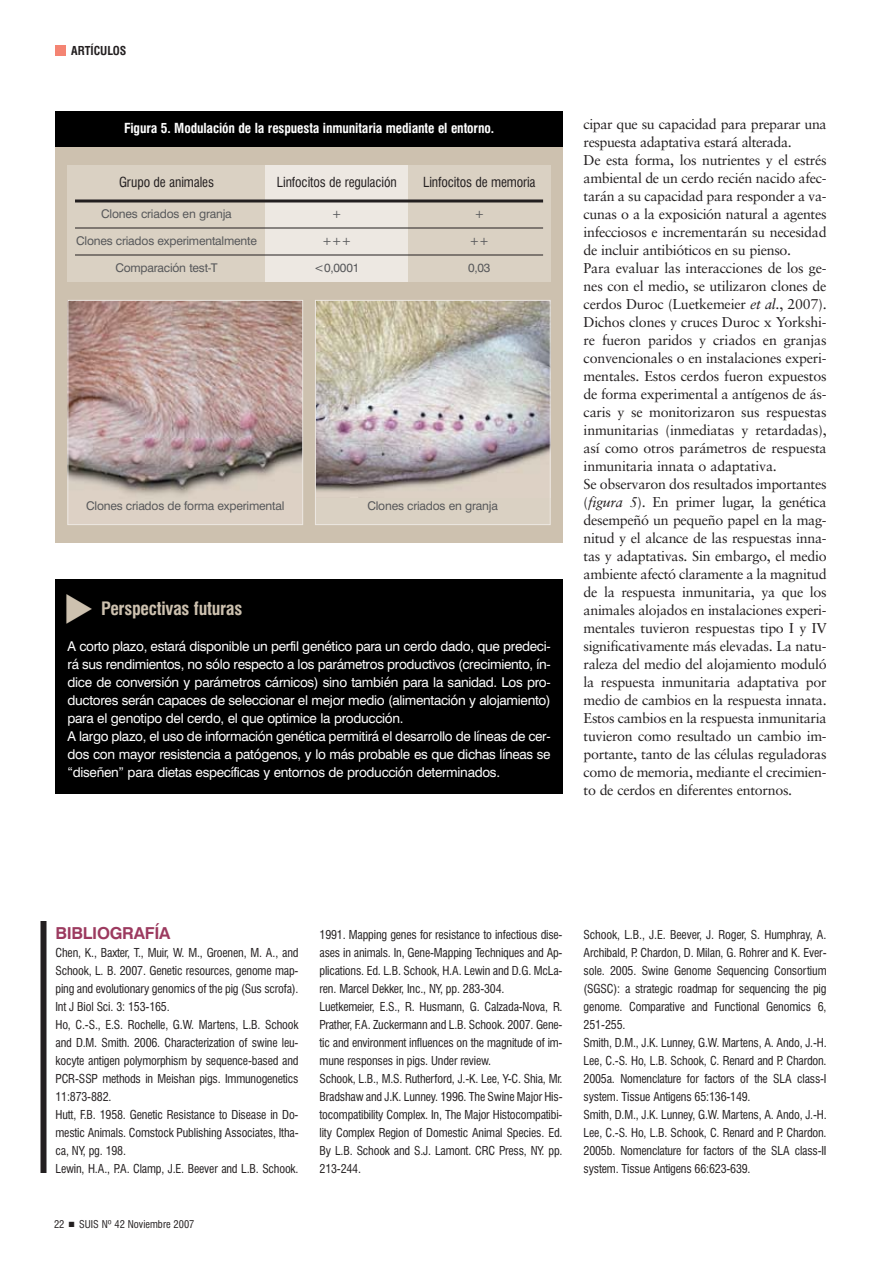
<style>
.page{position:relative;width:893px;height:1263px;background:#fff}
.page>*{position:absolute;margin:0;border:0;box-sizing:border-box;transform-origin:0 0}
.t1{font:700 condensed 18px "Swiss 721 BT";letter-spacing:-.015em;color:#cdc1af}
.t2{font:700 16.5px "Swiss 721 BT";letter-spacing:-.015em;color:#9c3a5f}
.t3{font:14.25px/18px "Sabon";letter-spacing:-.02em;color:#231f20}
.t4{font:13.5px/18px "Swiss 721 BT";letter-spacing:-.02em;color:#fff}
.t5{font:700 condensed 13.5px "Swiss 721 BT";letter-spacing:-.01em;color:#fff}
.t6{font:condensed 13.5px "Swiss 721 BT";letter-spacing:-.01em;color:#231f20}
.t7{font:condensed 12px/18px "Swiss 721 BT";letter-spacing:-.015em;color:#231f20}
.t8{font:12px "Swiss 721 BT";letter-spacing:-.015em;color:#58595b}
.t9{font:700 condensed 12px "Swiss 721 BT";color:#231f20}
.t10{font:condensed 10.5px "Swiss 721 BT";color:#231f20}
.s1{font-style:italic}
</style>
<div class="page">
<div style="left:56px;top:45px;width:10px;height:11px;background:#f48473"></div>
<div style="left:40px;top:921px;width:6px;height:252px;background:#231f20"></div>
<div style="left:56px;top:579px;width:506px;height:215px;background:#000"></div>
<div style="left:56px;top:145px;width:506px;height:398px;background:#cdc1af"></div>
<div style="left:56px;top:111px;width:506px;height:36px;background:#000"></div>
<img style="left:70px;top:302px;width:231px;height:221px">
<div style="left:68px;top:300px;width:235px;height:225px;border:1px solid #ede8e2"></div>
<div style="left:315px;top:300px;width:235px;height:225px;background:#dad1c3"></div>
<img style="left:317px;top:302px;width:231px;height:190px">
<div style="left:315px;top:300px;width:235px;height:225px;border:1px solid #ede8e2"></div>
<div style="left:68px;top:165px;width:198px;height:36px;background:#dad1c3"></div>
<div style="left:266px;top:165px;width:142px;height:36px;background:#ede8e2"></div>
<div style="left:408px;top:165px;width:142px;height:36px;background:#dad1c3"></div>
<div style="left:68px;top:201px;width:197px;height:27px;background:#dad1c3"></div>
<div style="left:266px;top:201px;width:142px;height:27px;background:#ede8e2"></div>
<div style="left:408px;top:201px;width:142px;height:27px;background:#dad1c3"></div>
<div style="left:68px;top:228px;width:197px;height:27px;background:#dad1c3"></div>
<div style="left:266px;top:228px;width:142px;height:27px;background:#ede8e2"></div>
<div style="left:408px;top:228px;width:142px;height:27px;background:#dad1c3"></div>
<div style="left:68px;top:255px;width:197px;height:27px;background:#dad1c3"></div>
<div style="left:266px;top:255px;width:142px;height:27px;background:#ede8e2"></div>
<div style="left:408px;top:255px;width:142px;height:27px;background:#dad1c3"></div>
<hr style="left:75px;top:200px;width:468px;height:2px;background:#231f20">
<hr style="left:75px;top:228px;width:468px;height:1px;background:#231f20">
<hr style="left:75px;top:255px;width:468px;height:1px;background:#231f20">
<p class="t9" style="left:71px;top:45px;width:57px">ARTÍCULOS</p>
<p class="t5" style="left:124px;top:122px;width:372px">Figura 5. Modulación de la respuesta inmunitaria mediante el entorno.</p>
<p class="t6" style="left:119px;top:176px;width:97px">Grupo de animales</p>
<p class="t6" style="left:277px;top:176px;width:121px">Linfocitos de regulación</p>
<p class="t6" style="left:423px;top:176px;width:114px">Linfocitos de memoria</p>
<p class="t8" style="left:101px;top:208px;width:132px">Clones criados en granja</p>
<p class="t8" style="left:332px;top:208px;width:11px">+</p>
<p class="t8" style="left:474px;top:208px;width:11px">+</p>
<p class="t8" style="left:76px;top:235px;width:182px">Clones criados experimentalmente</p>
<p class="t8" style="left:322px;top:235px;width:31px">+++</p>
<p class="t8" style="left:469px;top:235px;width:21px">++</p>
<p class="t8" style="left:115px;top:262px;width:104px">Comparación test-T</p>
<p class="t8" style="left:314px;top:262px;width:47px">&lt;0,0001</p>
<p class="t8" style="left:468px;top:262px;width:24px">0,03</p>
<p class="t8" style="left:86px;top:501px;width:200px">Clones criados de forma experimental</p>
<p class="t8" style="left:367px;top:501px;width:132px">Clones criados en granja</p>
<h1 class="t1" style="left:101px;top:601px;width:143px">Perspectivas futuras</h1>
<p class="t4" style="left:68px;top:638px;width:485px">A corto plazo, estará disponible un perfil genético para un cerdo dado, que predeci&shy;rá sus rendimientos, no sólo respecto a los parámetros productivos (crecimiento, ín&shy;dice de conversión y parámetros cárnicos) sino también para la sanidad. Los pro&shy;ductores serán capaces de seleccionar el mejor medio (alimentación y alojamiento) para el genotipo del cerdo, el que optimice la producción.<br>A largo plazo, el uso de información genética permitirá el desarrollo de líneas de cer&shy;dos con mayor resistencia a patógenos, y lo más probable es que dichas líneas se “diseñen” para dietas específicas y entornos de producción determinados.</p>
<p class="t3" style="left:584px;top:116px;width:245px">cipar que su capacidad para preparar una respuesta adaptativa estará alterada.<br>De esta forma, los nutrientes y el estrés ambiental de un cerdo recién nacido afec&shy;tarán a su capacidad para responder a va&shy;cunas o a la exposición natural a agentes infecciosos e incrementarán su necesidad de incluir antibióticos en su pienso.<br>Para evaluar las interacciones de los ge&shy;nes con el medio, se utilizaron clones de cerdos Duroc (Luetkemeier <span class="s1">et al.</span>, 2007).<br>Dichos clones y cruces Duroc x Yorkshi&shy;re fueron paridos y criados en granjas convencionales o en instalaciones experi&shy;mentales. Estos cerdos fueron expuestos de forma experimental a antígenos de ás&shy;caris y se monitorizaron sus respuestas inmunitarias (inmediatas y retardadas), así como otros parámetros de respuesta inmunitaria innata o adaptativa.<br>Se observaron dos resultados importantes (<span class="s1">figura 5</span>). En primer lugar, la genética desempeñó un pequeño papel en la mag&shy;nitud y el alcance de las respuestas inna&shy;tas y adaptativas. Sin embargo, el medio ambiente afectó claramente a la magnitud de la respuesta inmunitaria, ya que los animales alojados en instalaciones experi&shy;mentales tuvieron respuestas tipo I y IV significativamente más elevadas. La natu&shy;raleza del medio del alojamiento moduló la respuesta inmunitaria adaptativa por medio de cambios en la respuesta innata.<br>Estos cambios en la respuesta inmunitaria tuvieron como resultado un cambio im&shy;portante, tanto de las células reguladoras como de memoria, mediante el crecimien&shy;to de cerdos en diferentes entornos.</p>
<h2 class="t2" style="left:56px;top:926px;width:117px">BIBLIOGRAFÍA</h2>
<p class="t7" style="left:56px;top:944px;width:245px">Chen, K., Baxter, T., Muir, W. M., Groenen, M. A., and Schook, L. B. 2007. Genetic resources, genome map&shy;ping and evolutionary genomics of the pig (Sus scrofa).<br>Int J Biol Sci. 3: 153-165.<br>Ho, C.-S., E.S. Rochelle, G.W. Martens, L.B. Schook and D.M. Smith. 2006. Characterization of swine leu&shy;kocyte antigen polymorphism by sequence-based and PCR-SSP methods in Meishan pigs. Immunogenetics 11:873-882.<br>Hutt, F.B. 1958. Genetic Resistance to Disease in Do&shy;mestic Animals. Comstock Publishing Associates, Itha&shy;ca, NY, pg. 198.<br>Lewin, H.A., P.A. Clamp, J.E. Beever and L.B. Schook.</p>
<p class="t10" style="left:54px;top:1220px;width:142px">22 ■ SUIS Nº 42 Noviembre 2007</p>
<p class="t7" style="left:320px;top:926px;width:245px">1991. Mapping genes for resistance to infectious dise&shy;ases in animals. In, Gene-Mapping Techniques and Ap&shy;plications. Ed. L.B. Schook, H.A. Lewin and D.G. McLa&shy;ren. Marcel Dekker, Inc., NY, pp. 283-304.<br>Luetkemeier, E.S., R. Husmann, G. Calzada-Nova, R.<br>Prather, F.A. Zuckermann and L.B. Schook. 2007. Gene&shy;tic and environment influences on the magnitude of im&shy;mune responses in pigs. Under review.<br>Schook, L.B., M.S. Rutherford, J.-K. Lee, Y-C. Shia, Mr.<br>Bradshaw and J.K. Lunney. 1996. The Swine Major His&shy;tocompatibility Complex. In, The Major Histocompatibi&shy;lity Complex Region of Domestic Animal Species. Ed.<br>By L.B. Schook and S.J. Lamont. CRC Press, NY. pp.<br>213-244.</p>
<p class="t7" style="left:584px;top:926px;width:245px">Schook, L.B., J.E. Beever, J. Roger, S. Humphray, A.<br>Archibald, P. Chardon, D. Milan, G. Rohrer and K. Ever&shy;sole. 2005. Swine Genome Sequencing Consortium (SGSC): a strategic roadmap for sequencing the pig genome. Comparative and Functional Genomics 6, 251-255.<br>Smith, D.M., J.K. Lunney, G.W. Martens, A. Ando, J.-H.<br>Lee, C.-S. Ho, L.B. Schook, C. Renard and P. Chardon.<br>2005a. Nomenclature for factors of the SLA class-I system. Tissue Antigens 65:136-149.<br>Smith, D.M., J.K. Lunney, G.W. Martens, A. Ando, J.-H.<br>Lee, C.-S. Ho, L.B. Schook, C. Renard and P. Chardon.<br>2005b. Nomenclature for factors of the SLA class-II system. Tissue Antigens 66:623-639.</p>
</div>
